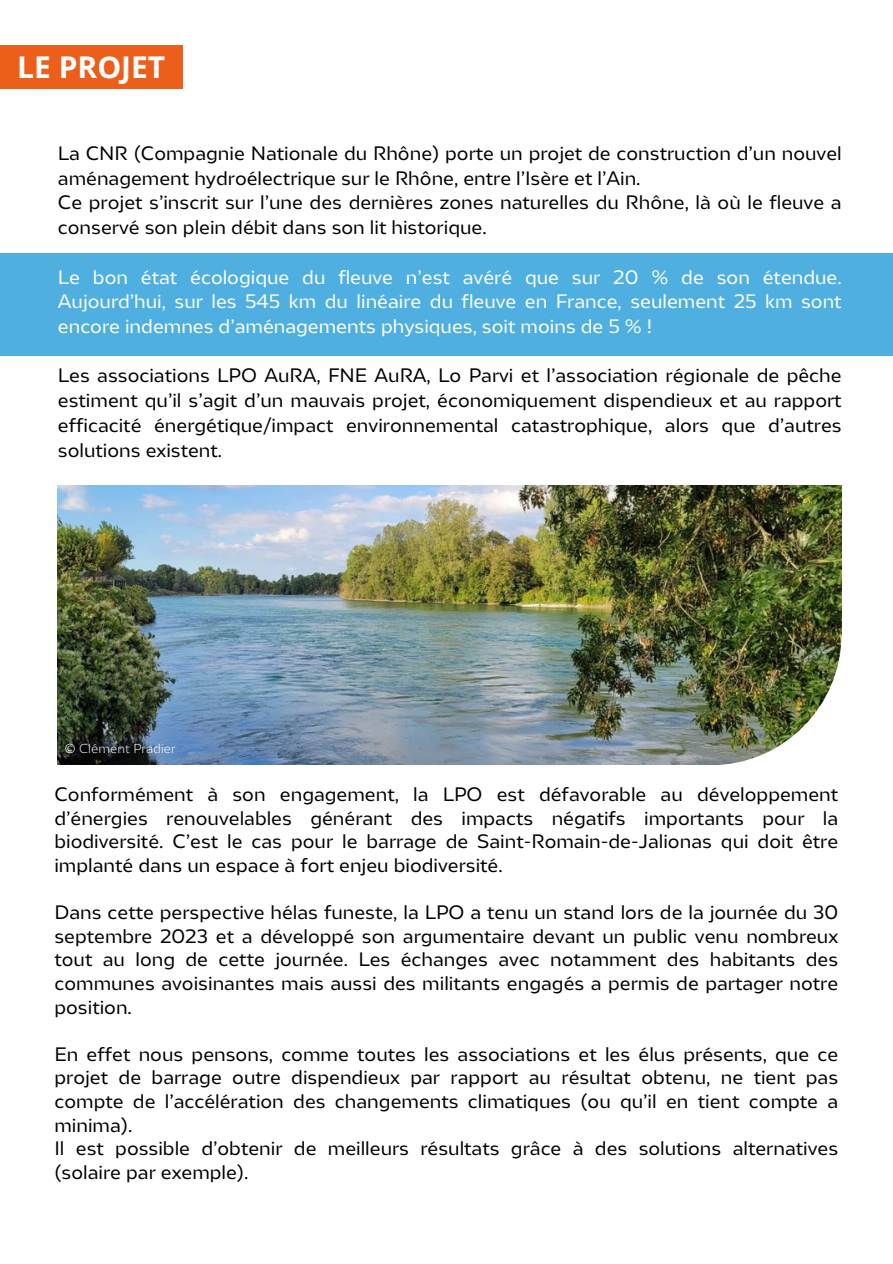
<style>
.page{position:relative;width:893px;height:1264px;background:#fff}
.page>*{position:absolute;margin:0;border:0;box-sizing:border-box;transform-origin:0 0}
.t1{font:700 30px "Open Sans";color:#fff}
.t2{font:18px/23.5px "LPO";color:#000;text-align:justify}
.t3{font:18px/24.8px "LPO";color:#fff;text-align:justify}
.t4{font:300 12px "LPO";color:#fff}
</style>
<div class="page">
<div style="left:0;top:45px;width:183px;height:44px;background:#eb5f1a"></div>
<div style="left:0;top:253px;width:892px;height:103px;background:#50afe1"></div>
<img style="left:58px;top:486px;width:783px;height:278px">
<img style="left:710px;top:634px;width:132px;height:131px">
<p class="t1" style="left:17px;top:46px;width:149px">LE PROJET</p>
<p class="t2" style="left:58px;top:142px;width:785px;line-height:24.8px">La CNR (Compagnie Nationale du Rhône) porte un projet de construction d’un nouvel aménagement hydroélectrique sur le Rhône, entre l’Isère et l’Ain.</p>
<p class="t2" style="left:58px;top:192px;width:785px;line-height:24.8px">Ce projet s’inscrit sur l’une des dernières zones naturelles du Rhône, là où le fleuve a conservé son plein débit dans son lit historique.</p>
<p class="t3" style="left:58px;top:266px;width:785px">Le bon état écologique du fleuve n’est avéré que sur 20 % de son étendue.<br>Aujourd’hui, sur les 545 km du linéaire du fleuve en France, seulement 25 km sont encore indemnes d’aménagements physiques, soit moins de 5 % !</p>
<p class="t2" style="left:58px;top:365px;width:785px;line-height:24.8px">Les associations LPO AuRA, FNE AuRA, Lo Parvi et l’association régionale de pêche estiment qu’il s’agit d’un mauvais projet, économiquement dispendieux et au rapport efficacité énergétique/impact environnemental catastrophique, alors que d’autres solutions existent.</p>
<p class="t4" style="left:65px;top:744px;width:112px">© Clément Pradier</p>
<p class="t2" style="left:54px;top:784px;width:785px">Conformément à son engagement, la LPO est défavorable au développement d’énergies renouvelables générant des impacts négatifs importants pour la biodiversité. C’est le cas pour le barrage de Saint-Romain-de-Jalionas qui doit être implanté dans un espace à fort enjeu biodiversité.</p>
<p class="t2" style="left:54px;top:902px;width:785px">Dans cette perspective hélas funeste, la LPO a tenu un stand lors de la journée du 30 septembre 2023 et a développé son argumentaire devant un public venu nombreux tout au long de cette journée. Les échanges avec notamment des habitants des communes avoisinantes mais aussi des militants engagés a permis de partager notre position.</p>
<p class="t2" style="left:54px;top:1043px;width:785px">En effet nous pensons, comme toutes les associations et les élus présents, que ce projet de barrage outre dispendieux par rapport au résultat obtenu, ne tient pas compte de l’accélération des changements climatiques (ou qu’il en tient compte a minima).</p>
<p class="t2" style="left:54px;top:1138px;width:785px">Il est possible d’obtenir de meilleurs résultats grâce à des solutions alternatives (solaire par exemple).</p>
</div>
